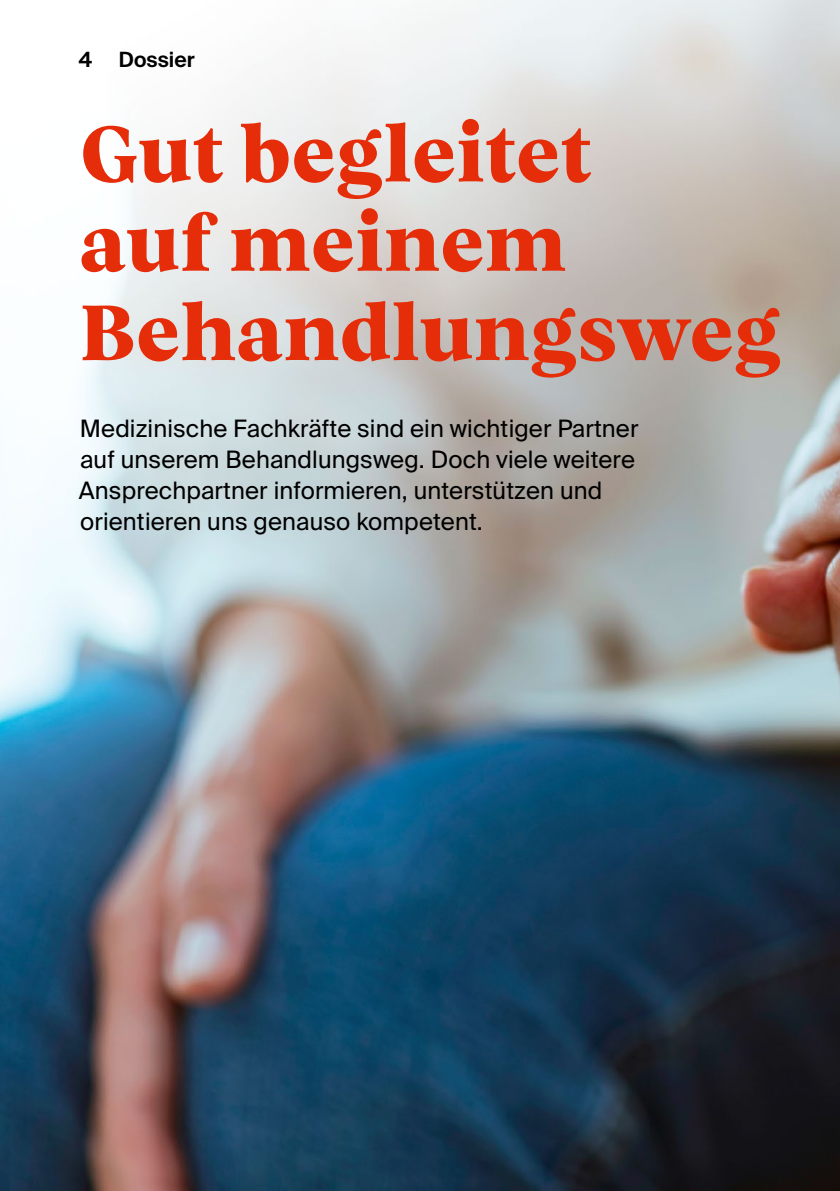
<style>
.page{position:relative;width:840px;height:1191px;background:#fff}
.page>*{position:absolute;margin:0;border:0;box-sizing:border-box;transform-origin:0 0}
.t1{font:800 80px/89.2px "Vesterbro";color:#e62d0a}
.t2{font:24px/31.2px "Suisse Intl";letter-spacing:.005em;color:#000}
.t3{font:600 21px "Suisse Intl";color:#000}
</style>
<div class="page">
<img style="left:0;top:0;width:839px;height:1191px">
<p class="t3" style="left:79px;top:47px;width:15px">4</p>
<p class="t3" style="left:119px;top:47px;width:77px">Dossier</p>
<h1 class="t1" style="left:79px;top:106px;width:703px">Gut begleitet<br>auf meinem<br>Behandlungsweg</h1>
<p class="t2" style="left:79px;top:413px;width:560px">Medizinische Fachkräfte sind ein wichtiger Partner auf unserem Behandlungsweg. Doch viele weitere Ansprechpartner informieren, unterstützen und orientieren uns genauso kompetent.</p>
</div>
